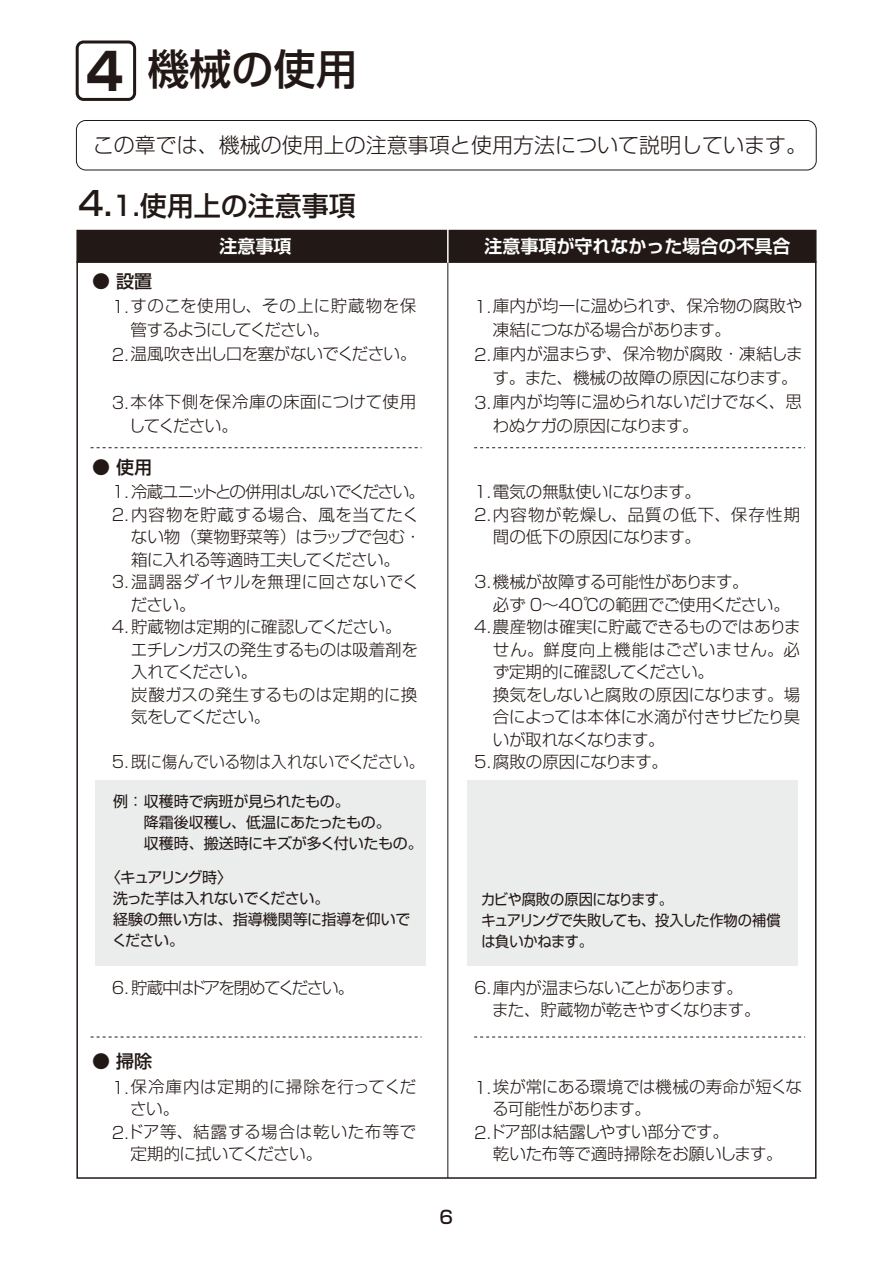
<style>
.page{position:relative;width:893px;height:1263px;background:#fff}
.page>*{position:absolute;margin:0;border:0;box-sizing:border-box;transform-origin:0 0}
.t1{font:500 42px "Shin Go Pr 5";color:#221815}
.t2{font:500 27px "Shin Go Pr 5";color:#221815}
.t3{font:300 21px "Shin Go Pr 5";color:#221815}
.t4{font:700 18px "Shin Go Pr 5 De";color:#fff}
.t5{font:500 18px "Shin Go Pr 5";color:#221815}
.t6{font:300 16.5px/22.5px "Shin Go Pr 5";letter-spacing:-.015em;color:#221815}
.t7{font:300 16.5px "Shin Go Pr 5";letter-spacing:-.035em;color:#221815}
.t8{font:300 16.5px/22.5px "Shin Go Pr 5";letter-spacing:.025em;color:#221815}
.t9{font:300 16.5px "Shin Go Pr 5";letter-spacing:.03em;color:#221815}
.t10{font:300 16.5px/22.5px "Shin Go Pr 5";letter-spacing:-.05em;color:#221815}
.t11{font:300 16.5px "Shin Go Pr 5";letter-spacing:-.09em;color:#221815}
.t12{font:300 16.5px/24px "Shin Go Pr 5";letter-spacing:.005em;color:#221815}
.t13{font:300 16.5px "Shin Go Pr 5";letter-spacing:-.085em;color:#221815}
.t14{font:300 16.5px "Shin Go Pr 5";letter-spacing:.035em;color:#221815}
.t15{font:300 16.5px "Shin Go Pr 5";letter-spacing:.045em;color:#221815}
.t16{font:15px/21px "Shin Go Pr 5";letter-spacing:-.02em;color:#221815}
.t17{font:15px/21px "Shin Go Pr 5";letter-spacing:-.02em;color:#221815;scale:.95 1}
.s1{font-weight:700;font-size:51px}
.s2{font-size:33px}
</style>
<div class="page">
<div style="left:76px;top:40px;width:60px;height:61px;border:3px solid #221815;border-radius:6px"></div>
<div style="left:76px;top:120px;width:741px;height:50px;border:1px solid #221815;border-radius:9px"></div>
<div style="left:76px;top:230px;width:740px;height:33px;background:#221815;border:2px solid #221815"></div>
<svg style="left:91px;top:447px;width:331px;height:1px"></svg>
<svg style="left:474px;top:447px;width:331px;height:1px"></svg>
<svg style="left:91px;top:1037px;width:331px;height:1px"></svg>
<svg style="left:474px;top:1037px;width:331px;height:1px"></svg>
<hr style="left:448px;top:262px;width:1px;height:916px;background:#221815">
<hr style="left:447px;top:228px;width:2px;height:35px;background:#fff">
<div style="left:95px;top:781px;width:330px;height:185px;background:#ebecec"></div>
<div style="left:467px;top:781px;width:330px;height:185px;background:#ebecec"></div>
<h1 class="t1" style="left:86px;top:35px;width:273px"><span class="s1">4</span> 機械の使用</h1>
<p class="t3" style="left:93px;top:127px;width:716px">この章では、機械の使用上の注意事項と使用方法について説明しています。</p>
<h2 class="t2" style="left:79px;top:184px;width:279px"><span class="s2">4.</span>1.使用上の注意事項</h2>
<p class="t5" style="left:92px;top:266px;width:61px">● 設置</p>
<p class="t4" style="left:220px;top:231px;width:73px">注意事項</p>
<p class="t4" style="left:484px;top:231px;width:307px">注意事項が守れなかった場合の不具合</p>
<p class="t9" style="left:112px;top:292px;width:306px">1.すのこを使用し、その上に貯蔵物を保</p>
<p class="t11" style="left:131px;top:316px;width:200px">管するようにしてください。</p>
<p class="t6" style="left:112px;top:341px;width:306px">2.温風吹き出し口を塞がないでください。</p>
<p class="t12" style="left:129px;top:388px;width:289px;text-indent:-17px">3.本体下側を保冷庫の床面につけて使用してください。</p>
<p class="t5" style="left:92px;top:452px;width:61px">● 使用</p>
<p class="t13" style="left:112px;top:478px;width:315px">1. 冷蔵ユニットとの併用はしないでください。</p>
<p class="t9" style="left:112px;top:501px;width:308px">2.内容物を貯蔵する場合、風を当てたく</p>
<p class="t6" style="left:131px;top:524px;width:292px">ない物（葉物野菜等）はラップで包む・</p>
<p class="t7" style="left:131px;top:546px;width:270px">箱に入れる等適時工夫してください。</p>
<p class="t8" style="left:112px;top:569px;width:309px">3.温調器ダイヤルを無理に回さないでく</p>
<p class="t6" style="left:131px;top:592px;width:66px">ださい。</p>
<p class="t6" style="left:131px;top:614px;width:289px;text-indent:-19px">4. 貯蔵物は定期的に確認してください。エチレンガスの発生するものは吸着剤を入れてください。<br>炭酸ガスの発生するものは定期的に換気をしてください。</p>
<p class="t6" style="left:112px;top:749px;width:314px">5.既に傷んでいる物は入れないでください。</p>
<p class="t16" style="left:113px;top:789px;width:238px">例：収穫時で病班が見られたもの。</p>
<p class="t16" style="left:144px;top:810px;width:280px">降霜後収穫し、低温にあたったもの。<br>収穫時、搬送時にキズが多く付いたもの。</p>
<p class="t16" style="left:112px;top:865px;width:300px;text-indent:-6px">〈キュアリング時〉<br>洗った芋は入れないでください。<br>経験の無い方は、指導機関等に指導を仰いでください。</p>
<p class="t6" style="left:474px;top:293px;width:329px">1.庫内が均一に温められず、保冷物の腐敗や</p>
<p class="t7" style="left:493px;top:316px;width:240px">凍結につながる場合があります。</p>
<p class="t6" style="left:474px;top:341px;width:330px">2.庫内が温まらず、保冷物が腐敗・凍結しま</p>
<p class="t6" style="left:493px;top:365px;width:306px">す。また、機械の故障の原因になります。</p>
<p class="t6" style="left:474px;top:389px;width:329px">3.庫内が均等に温められないだけでなく、思</p>
<p class="t7" style="left:493px;top:412px;width:207px">わぬケガの原因になります。</p>
<p class="t8" style="left:474px;top:479px;width:328px">1.電気の無駄使いになります。<br>2.内容物が乾燥し、品質の低下、保存性期</p>
<p class="t6" style="left:493px;top:524px;width:210px">間の低下の原因になります。</p>
<p class="t6" style="left:474px;top:569px;width:276px">3.機械が故障する可能性があります。</p>
<p class="t6" style="left:474px;top:614px;width:328px">4.農産物は確実に貯蔵できるものではありま</p>
<p class="t6" style="left:493px;top:592px;width:298px">必ず 0～40℃の範囲でご使用ください。</p>
<p class="t6" style="left:493px;top:637px;width:309px">せん。鮮度向上機能はございません。必ず定期的に確認してください。<br>換気をしないと腐敗の原因になります。場合によっては本体に水滴が付きサビたり臭いが取れなくなります。</p>
<p class="t7" style="left:474px;top:748px;width:195px">5.腐敗の原因になります。</p>
<p class="t17" style="left:481px;top:887px;width:317px">カビや腐敗の原因になります。<br>キュアリングで失敗しても、投入した作物の補償は負いかねます。</p>
<p class="t11" style="left:112px;top:974px;width:244px">6. 貯蔵中はドアを閉めてください。</p>
<p class="t10" style="left:492px;top:975px;width:270px;text-indent:-18px">6.庫内が温まらないことがあります。また、貯蔵物が乾きやすくなります。</p>
<p class="t5" style="left:92px;top:1047px;width:61px">● 掃除</p>
<p class="t14" style="left:112px;top:1073px;width:306px">1.保冷庫内は定期的に掃除を行ってくだ</p>
<p class="t6" style="left:130px;top:1096px;width:50px">さい。</p>
<p class="t15" style="left:112px;top:1118px;width:306px">2.ドア等、結露する場合は乾いた布等で</p>
<p class="t7" style="left:131px;top:1140px;width:193px">定期的に拭いてください。</p>
<p class="t5" style="left:440px;top:1202px;width:15px">6</p>
<p class="t6" style="left:474px;top:1073px;width:329px">1.埃が常にある環境では機械の寿命が短くな</p>
<p class="t7" style="left:492px;top:1095px;width:160px">る可能性があります。</p>
<p class="t6" style="left:474px;top:1118px;width:256px">2.ドア部は結露しやすい部分です。</p>
<p class="t6" style="left:493px;top:1141px;width:291px">乾いた布等で適時掃除をお願いします。</p>
</div>
